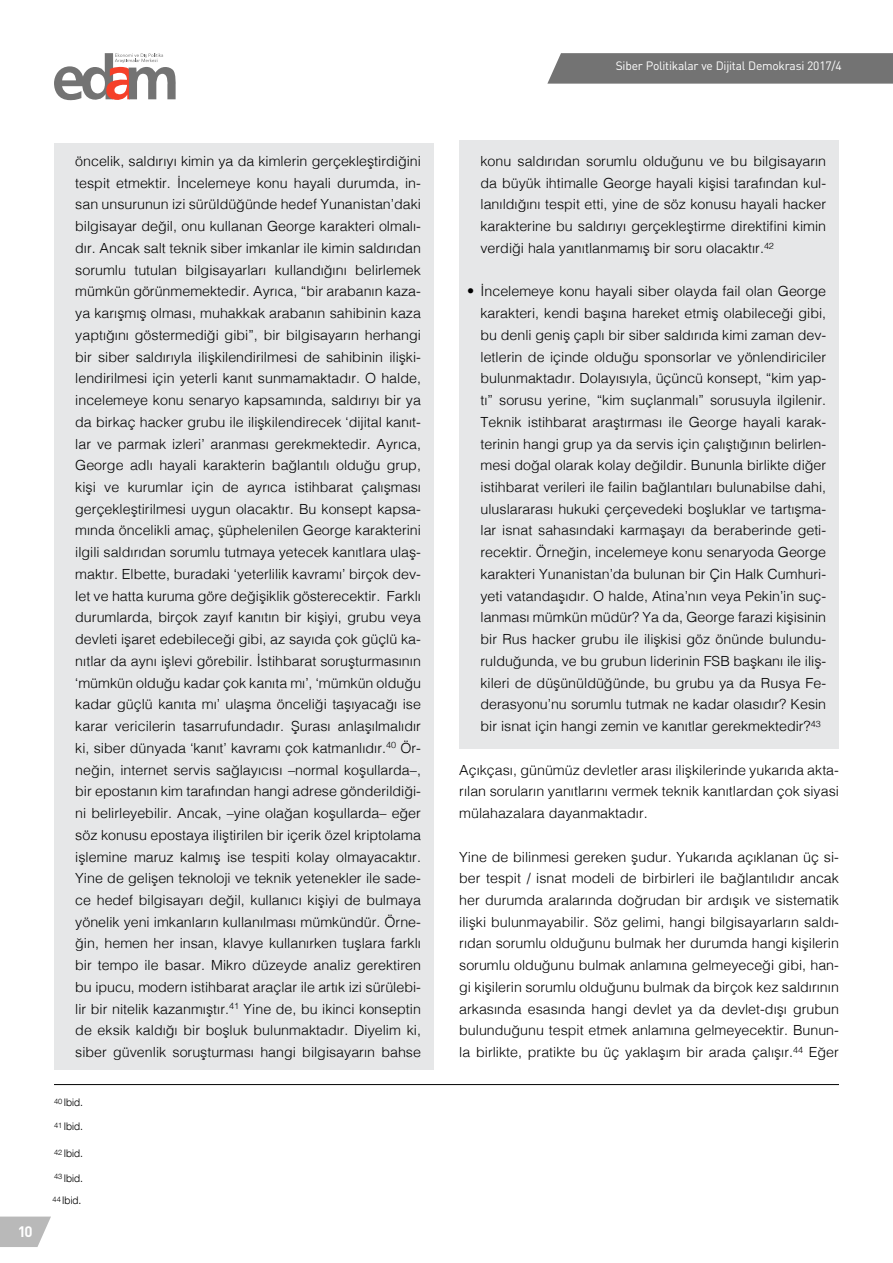
<style>
.page{position:relative;width:893px;height:1263px;background:#fff}
.page>*{position:absolute;margin:0;border:0;box-sizing:border-box;transform-origin:0 0}
.t1{font:700 15px "DIN";color:#fff}
.t2{font:300 13.95px/21.8px "Helvetica";color:#000;text-align:justify}
.t3{font:12px "DIN";letter-spacing:-.02em;color:#fff}
.t4{font:300 10.5px "Helvetica Neue LT Pro";color:#000}
.t5{font:300 7.5px "Helvetica Neue LT Pro";color:#000}
.s1{font-size:14.25px}
</style>
<div class="page">
<svg style="left:54px;top:53px;width:122px;height:48px"></svg>
<svg style="left:547px;top:53px;width:346px;height:31px;background:#787878"></svg>
<svg style="left:0;top:1216px;width:51px;height:31px;background:#c3c3c3"></svg>
<div style="left:54px;top:143px;width:380px;height:926px;background:#e6e7e8"></div>
<div style="left:459px;top:140px;width:380px;height:608px;background:#e6e7e8"></div>
<hr style="left:54px;top:1084px;width:785px;height:1px;background:#000">
<p class="t3" style="left:616px;top:59px;width:227px">Siber Politikalar ve Dijital Demokrasi 2017/4</p>
<p class="t1" style="left:18px;top:1222px;width:16px">10</p>
<p class="t2" style="left:75px;top:149px;width:347px">öncelik, saldırıyı kimin ya da kimlerin gerçekleştirdiğini tespit etmektir. İncelemeye konu hayali durumda, in&shy;san unsurunun izi sürüldüğünde hedef Yunanistan’daki bilgisayar değil, onu kullanan George karakteri olmalı&shy;dır. Ancak salt teknik siber imkanlar ile kimin saldırıdan sorumlu tutulan bilgisayarları kullandığını belirlemek mümkün görünmemektedir. Ayrıca, “bir arabanın kaza&shy;ya karışmış olması, muhakkak arabanın sahibinin kaza yaptığını göstermediği gibi”, bir bilgisayarın herhangi bir siber saldırıyla ilişkilendirilmesi de sahibinin ilişki&shy;lendirilmesi için yeterli kanıt sunmamaktadır. O halde, incelemeye konu senaryo kapsamında, saldırıyı bir ya da birkaç hacker grubu ile ilişkilendirecek ‘dijital kanıt&shy;lar ve parmak izleri’ aranması gerekmektedir. Ayrıca, George adlı hayali karakterin bağlantılı olduğu grup, kişi ve kurumlar için de ayrıca istihbarat çalışması gerçekleştirilmesi uygun olacaktır. Bu konsept kapsa&shy;mında öncelikli amaç, şüphelenilen George karakterini ilgili saldırıdan sorumlu tutmaya yetecek kanıtlara ulaş&shy;maktır. Elbette, buradaki ‘yeterlilik kavramı’ birçok dev&shy;let ve hatta kuruma göre değişiklik gösterecektir. Farklı durumlarda, birçok zayıf kanıtın bir kişiyi, grubu veya devleti işaret edebileceği gibi, az sayıda çok güçlü ka&shy;nıtlar da aynı işlevi görebilir. İstihbarat soruşturmasının ‘mümkün olduğu kadar çok kanıta mı’, ‘mümkün olduğu kadar güçlü kanıta mı’ ulaşma önceliği taşıyacağı ise karar vericilerin tasarrufundadır. Şurası anlaşılmalıdır ki, siber dünyada ‘kanıt’ kavramı çok katmanlıdır.<sup>40</sup> Ör&shy;neğin, internet servis sağlayıcısı –normal koşullarda–, bir epostanın kim tarafından hangi adrese gönderildiği&shy;ni belirleyebilir. Ancak, –yine olağan koşullarda– eğer söz konusu epostaya iliştirilen bir içerik özel kriptolama işlemine maruz kalmış ise tespiti kolay olmayacaktır.<br>Yine de gelişen teknoloji ve teknik yetenekler ile sade&shy;ce hedef bilgisayarı değil, kullanıcı kişiyi de bulmaya yönelik yeni imkanların kullanılması mümkündür. Örne&shy;ğin, hemen her insan, klavye kullanırken tuşlara farklı bir tempo ile basar. Mikro düzeyde analiz gerektiren bu ipucu, modern istihbarat araçlar ile artık izi sürülebi&shy;lir bir nitelik kazanmıştır.<sup>41</sup> Yine de, bu ikinci konseptin de eksik kaldığı bir boşluk bulunmaktadır. Diyelim ki, siber güvenlik soruşturması hangi bilgisayarın bahse</p>
<p class="t2" style="left:480px;top:149px;width:347px">konu saldırıdan sorumlu olduğunu ve bu bilgisayarın da büyük ihtimalle George hayali kişisi tarafından kul&shy;lanıldığını tespit etti, yine de söz konusu hayali hacker karakterine bu saldırıyı gerçekleştirme direktifini kimin verdiği hala yanıtlanmamış bir soru olacaktır.<sup>42</sup></p>
<p class="t2" style="left:467px;top:280px;width:361px"><span class="s1">•</span> İncelemeye konu hayali siber olayda fail olan George</p>
<p class="t2" style="left:480px;top:301px;width:347px">karakteri, kendi başına hareket etmiş olabileceği gibi, bu denli geniş çaplı bir siber saldırıda kimi zaman dev&shy;letlerin de içinde olduğu sponsorlar ve yönlendiriciler bulunmaktadır. Dolayısıyla, üçüncü konsept, “kim yap&shy;tı” sorusu yerine, “kim suçlanmalı” sorusuyla ilgilenir.<br>Teknik istihbarat araştırması ile George hayali karak&shy;terinin hangi grup ya da servis için çalıştığının belirlen&shy;mesi doğal olarak kolay değildir. Bununla birlikte diğer istihbarat verileri ile failin bağlantıları bulunabilse dahi, uluslararası hukuki çerçevedeki boşluklar ve tartışma&shy;lar isnat sahasındaki karmaşayı da beraberinde geti&shy;recektir. Örneğin, incelemeye konu senaryoda George karakteri Yunanistan’da bulunan bir Çin Halk Cumhuri&shy;yeti vatandaşıdır. O halde, Atina’nın veya Pekin’in suç&shy;lanması mümkün müdür? Ya da, George farazi kişisinin bir Rus hacker grubu ile ilişkisi göz önünde bulundu&shy;rulduğunda, ve bu grubun liderinin FSB başkanı ile iliş&shy;kileri de düşünüldüğünde, bu grubu ya da Rusya Fe&shy;derasyonu’nu sorumlu tutmak ne kadar olasıdır? Kesin bir isnat için hangi zemin ve kanıtlar gerekmektedir?<sup>43</sup></p>
<p class="t2" style="left:459px;top:758px;width:381px">Açıkçası, günümüz devletler arası ilişkilerinde yukarıda akta&shy;rılan soruların yanıtlarını vermek teknik kanıtlardan çok siyasi mülahazalara dayanmaktadır.</p>
<p class="t2" style="left:459px;top:845px;width:381px">Yine de bilinmesi gereken şudur. Yukarıda açıklanan üç si&shy;ber tespit / isnat modeli de birbirleri ile bağlantılıdır ancak her durumda aralarında doğrudan bir ardışık ve sistematik ilişki bulunmayabilir. Söz gelimi, hangi bilgisayarların saldı&shy;rıdan sorumlu olduğunu bulmak her durumda hangi kişilerin sorumlu olduğunu bulmak anlamına gelmeyeceği gibi, han&shy;gi kişilerin sorumlu olduğunu bulmak da birçok kez saldırının arkasında esasında hangi devlet ya da devlet-dışı grubun bulunduğunu tespit etmek anlamına gelmeyecektir. Bunun&shy;la birlikte, pratikte bu üç yaklaşım bir arada çalışır.<sup>44</sup> Eğer</p>
<p class="t4" style="left:64px;top:1096px;width:21px">Ibid.</p>
<p class="t5" style="left:54px;top:1097px;width:10px">40</p>
<p class="t4" style="left:64px;top:1120px;width:21px">Ibid.</p>
<p class="t4" style="left:64px;top:1146px;width:21px">Ibid.</p>
<p class="t4" style="left:64px;top:1171px;width:21px">Ibid.</p>
<p class="t5" style="left:54px;top:1120px;width:10px">41</p>
<p class="t5" style="left:54px;top:1147px;width:10px">42</p>
<p class="t5" style="left:54px;top:1172px;width:10px">43</p>
<p class="t4" style="left:62px;top:1194px;width:21px">Ibid.</p>
<p class="t5" style="left:53px;top:1195px;width:10px">44</p>
</div>
